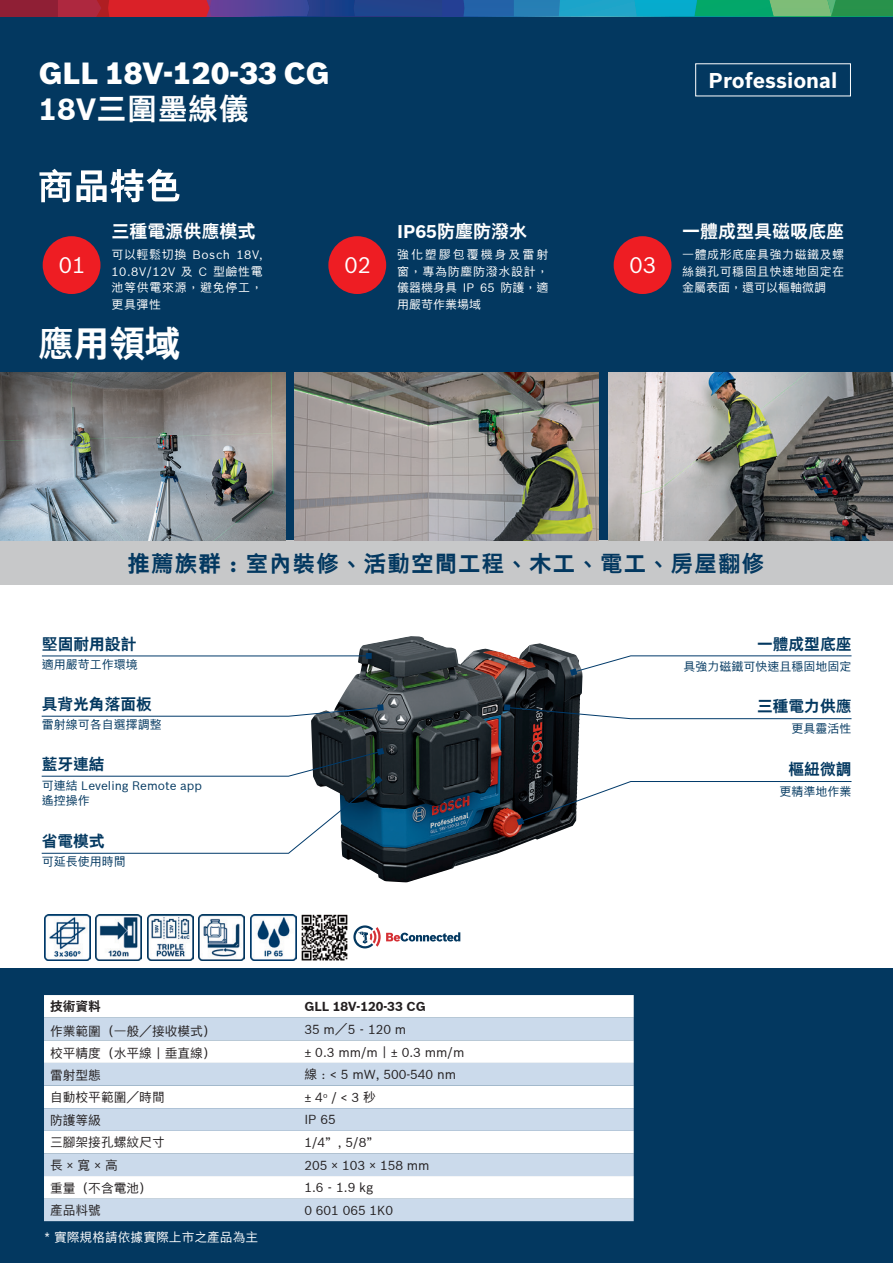
<style>
.page{position:relative;width:893px;height:1263px;background:#fff}
.page>*{position:absolute;margin:0;border:0;box-sizing:border-box;transform-origin:0 0}
.t1{font:700 36px "Bosch Sans CHT";color:#fff}
.t2{font:900 30px "Bosch Sans";color:#fff}
.t3{font:700 30px "Bosch Sans CHT";letter-spacing:.02em;color:#fff}
.t4{font:700 22.5px "Bosch Sans CHT";letter-spacing:.05em;color:#033860}
.t5{font:22.05px "Bosch Sans";color:#fff}
.t6{font:700 21px "Bosch Sans";color:#fff}
.t7{font:700 18px "Bosch Sans CHT";color:#fff}
.t8{font:700 15.75px "Bosch Sans CHT";color:#033860}
.t9{font:12.75px/22.5px "Bosch Sans CHT";color:#231f20}
.t10{font:700 12.75px "Bosch Sans CHT";color:#231f20}
.t11{font:12.75px "Bosch Sans CHT";color:#fff}
.t12{font:12px/16.5px "Bosch Sans CHT";letter-spacing:.04em;color:#fff;text-align:justify}
.t13{font:12px/15px "Bosch Sans CHT";color:#033860}
</style>
<div class="page">
<div style="left:0;top:4px;width:893px;height:1259px;background:#033860"></div>
<svg style="left:39px;top:169px;width:141px;height:33px"></svg>
<div style="left:0;top:584px;width:893px;height:384px;background:#fff"></div>
<div style="left:0;top:540px;width:893px;height:44px;background:#c7c8c9"></div>
<img style="left:0;top:373px;width:285px;height:167px">
<img style="left:294px;top:373px;width:304px;height:167px">
<img style="left:608px;top:373px;width:285px;height:167px">
<svg style="left:0;top:0;width:893px;height:16px"></svg>
<img style="left:311px;top:636px;width:266px;height:246px">
<div style="left:43px;top:236px;width:57px;height:58px;background:#ee1d23;border-radius:50%"></div>
<div style="left:328px;top:236px;width:58px;height:58px;background:#ee1d23;border-radius:50%"></div>
<div style="left:614px;top:236px;width:57px;height:58px;background:#ee1d23;border-radius:50%"></div>
<svg style="left:44px;top:995px;width:590px;height:226px"></svg>
<svg style="left:570px;top:655px;width:282px;height:21px"></svg>
<svg style="left:504px;top:704px;width:348px;height:15px"></svg>
<svg style="left:517px;top:781px;width:335px;height:44px"></svg>
<svg style="left:41px;top:653px;width:331px;height:6px"></svg>
<svg style="left:41px;top:704px;width:343px;height:13px"></svg>
<svg style="left:41px;top:748px;width:343px;height:106px"></svg>
<svg style="left:353px;top:925px;width:107px;height:23px"></svg>
<img style="left:301px;top:914px;width:47px;height:47px">
<img style="left:147px;top:914px;width:46px;height:46px">
<img style="left:198px;top:914px;width:46px;height:46px">
<img style="left:44px;top:914px;width:46px;height:46px">
<img style="left:96px;top:914px;width:46px;height:46px">
<img style="left:250px;top:914px;width:46px;height:46px">
<h2 class="t2" style="left:39px;top:50px;width:292px">GLL 18V-120-33 CG</h2>
<h3 class="t6" style="left:709px;top:65px;width:130px">Professional</h3>
<h2 class="t3" style="left:39px;top:86px;width:212px">18V三圍墨線儀</h2>
<h3 class="t5" style="left:59px;top:249px;width:28px">01</h3>
<h3 class="t7" style="left:111px;top:218px;width:145px">三種電源供應模式</h3>
<p class="t12" style="left:111px;top:246px;width:153px">可以輕鬆切換 Bosch 18V, 10.8V/12V 及 C 型鹼性電池等供電來源，避免停工，更具彈性</p>
<h3 class="t5" style="left:344px;top:249px;width:28px">02</h3>
<h1 class="t1" style="left:38px;top:317px;width:144px">應用領域</h1>
<h3 class="t7" style="left:397px;top:218px;width:131px">IP65防塵防潑水</h3>
<p class="t12" style="left:397px;top:246px;width:153px">強化塑膠包覆機身及雷射窗，專為防塵防潑水設計，儀器機身具 IP 65 防護，適用嚴苛作業場域</p>
<h3 class="t5" style="left:629px;top:249px;width:28px">03</h3>
<h3 class="t7" style="left:682px;top:218px;width:163px">一體成型具磁吸底座</h3>
<p class="t12" style="left:682px;top:246px;width:164px">一體成形底座具強力磁鐵及螺絲鎖孔可穩固且快速地固定在金屬表面，還可以樞軸微調</p>
<h3 class="t4" style="left:128px;top:546px;width:638px">推薦族群：室內裝修、活動空間工程、木工、電工、房屋翻修</h3>
<p class="t8" style="left:42px;top:632px;width:96px">堅固耐用設計</p>
<p class="t13" style="left:42px;top:657px;width:97px">適用嚴苛工作環境</p>
<p class="t8" style="left:42px;top:692px;width:112px">具背光角落面板</p>
<p class="t13" style="left:42px;top:717px;width:121px">雷射線可各自選擇調整</p>
<p class="t8" style="left:42px;top:752px;width:64px">藍牙連結</p>
<p class="t13" style="left:42px;top:778px;width:162px">可連結 Leveling Remote app遙控操作</p>
<p class="t8" style="left:42px;top:829px;width:64px">省電模式</p>
<p class="t13" style="left:42px;top:854px;width:85px">可延長使用時間</p>
<p class="t10" style="left:50px;top:997px;width:52px">技術資料</p>
<p class="t10" style="left:304px;top:997px;width:123px">GLL 18V-120-33 CG</p>
<p class="t9" style="left:304px;top:1018px;width:162px">35 m／5－120 m<br>± 0.3 mm/m｜± 0.3 mm/m線：&lt; 5 mW, 500-540 nm ± 4<sup>o</sup> / &lt; 3 秒<br>IP 65<br>1/4”, 5/8”<br>205 × 103 × 158 mm<br>1.6－1.9 kg<br>0 601 065 1K0</p>
<p class="t9" style="left:50px;top:1020px;width:167px">作業範圍（一般／接收模式）校平精度（水平線｜垂直線）雷射型態<br>自動校平範圍／時間<br>防護等級<br>三腳架接孔螺紋尺寸<br>長 × 寬 × 高<br>重量（不含電池）<br>產品料號</p>
<p class="t11" style="left:45px;top:1228px;width:215px">* 實際規格請依據實際上市之產品為主</p>
<p class="t8" style="left:757px;top:632px;width:96px">一體成型底座</p>
<p class="t13" style="left:683px;top:658px;width:169px">具強力磁鐵可快速且穩固地固定</p>
<p class="t8" style="left:757px;top:695px;width:96px">三種電力供應</p>
<p class="t13" style="left:791px;top:721px;width:61px">更具靈活性</p>
<p class="t8" style="left:788px;top:758px;width:64px">樞紐微調</p>
<p class="t13" style="left:779px;top:784px;width:73px">更精準地作業</p>
</div>
